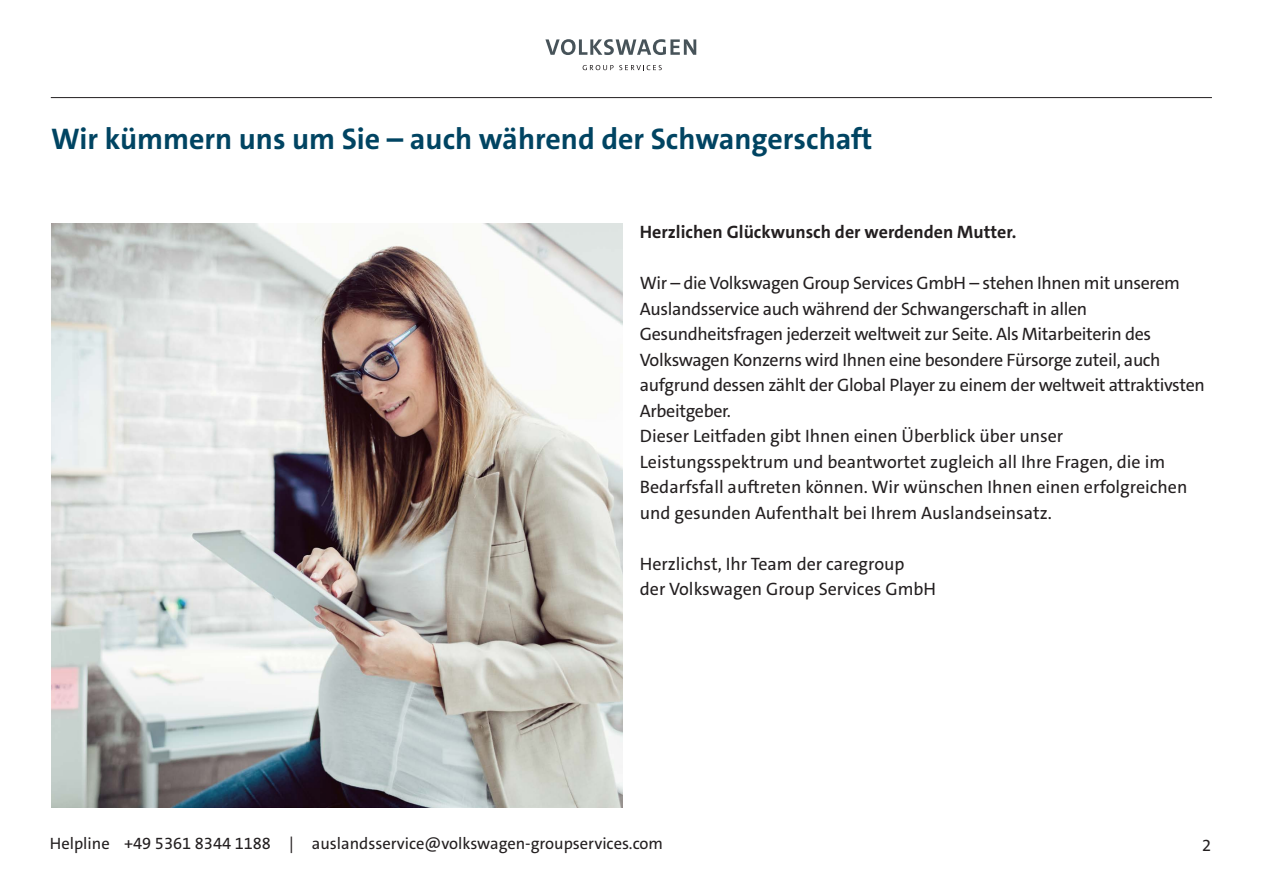
<style>
.page{position:relative;width:1263px;height:893px;background:#fff}
.page>*{position:absolute;margin:0;border:0;box-sizing:border-box;transform-origin:0 0}
.JP_Headline_40{font:700 30px "VWAG The Sans";color:#004462}
.Copy_TheAntiqua_Regu{font:18px/25.5px "VWAG The Sans";letter-spacing:-.02em;color:#231f20}
.Copy_TheAntiqua_Regu-2{font:18px/25.5px "VWAG The Sans";color:#231f20}
.Copy_TheAntiqua_Regu-3{font:700 18px "VWAG The Sans";color:#231f20}
.t1{font:16.5px "VWAG The Sans";color:#231f20}
</style>
<div class="page">
<hr style="left:51px;top:97px;width:1161px;height:1px;background:#231f20">
<svg style="left:583px;top:65px;width:79px;height:5px"></svg>
<svg style="left:545px;top:39px;width:151px;height:16px"></svg>
<img style="left:51px;top:224px;width:572px;height:584px">
<p class="JP_Headline_40" style="left:51px;top:119px;width:823px">Wir kümmern uns um Sie – auch während der Schwangerschaft</p>
<p class="Copy_TheAntiqua_Regu-3" style="left:640px;top:220px;width:378px">Herzlichen Glückwunsch der werdenden Mutter.</p>
<p class="Copy_TheAntiqua_Regu" style="left:640px;top:270px;width:566px">Wir – die Volkswagen Group Services GmbH – stehen Ihnen mit unserem Auslandsservice auch während der Schwangerschaft in allen Gesundheitsfragen jederzeit weltweit zur Seite. Als Mitarbeiterin des Volkswagen Konzerns wird Ihnen eine besondere Fürsorge zuteil, auch aufgrund dessen zählt der Global Player zu einem der weltweit attraktivsten Arbeitgeber.</p>
<p class="Copy_TheAntiqua_Regu-2" style="left:640px;top:423px;width:549px">Dieser Leitfaden gibt Ihnen einen Überblick über unser Leistungsspektrum und beantwortet zugleich all Ihre Fragen, die im Bedarfsfall auftreten können. Wir wünschen Ihnen einen erfolgreichen und gesunden Aufenthalt bei Ihrem Auslandseinsatz.</p>
<p class="Copy_TheAntiqua_Regu-2" style="left:640px;top:551px;width:266px">Herzlichst, Ihr Team der caregroup</p>
<p class="Copy_TheAntiqua_Regu-2" style="left:640px;top:576px;width:298px">der Volkswagen Group Services GmbH</p>
<p class="t1" style="left:50px;top:833px;width:614px">Helpline +49 5361 8344 1188 | auslandsservice@volkswagen-groupservices.com</p>
<p class="t1" style="left:1202px;top:834px;width:11px">2</p>
</div>
